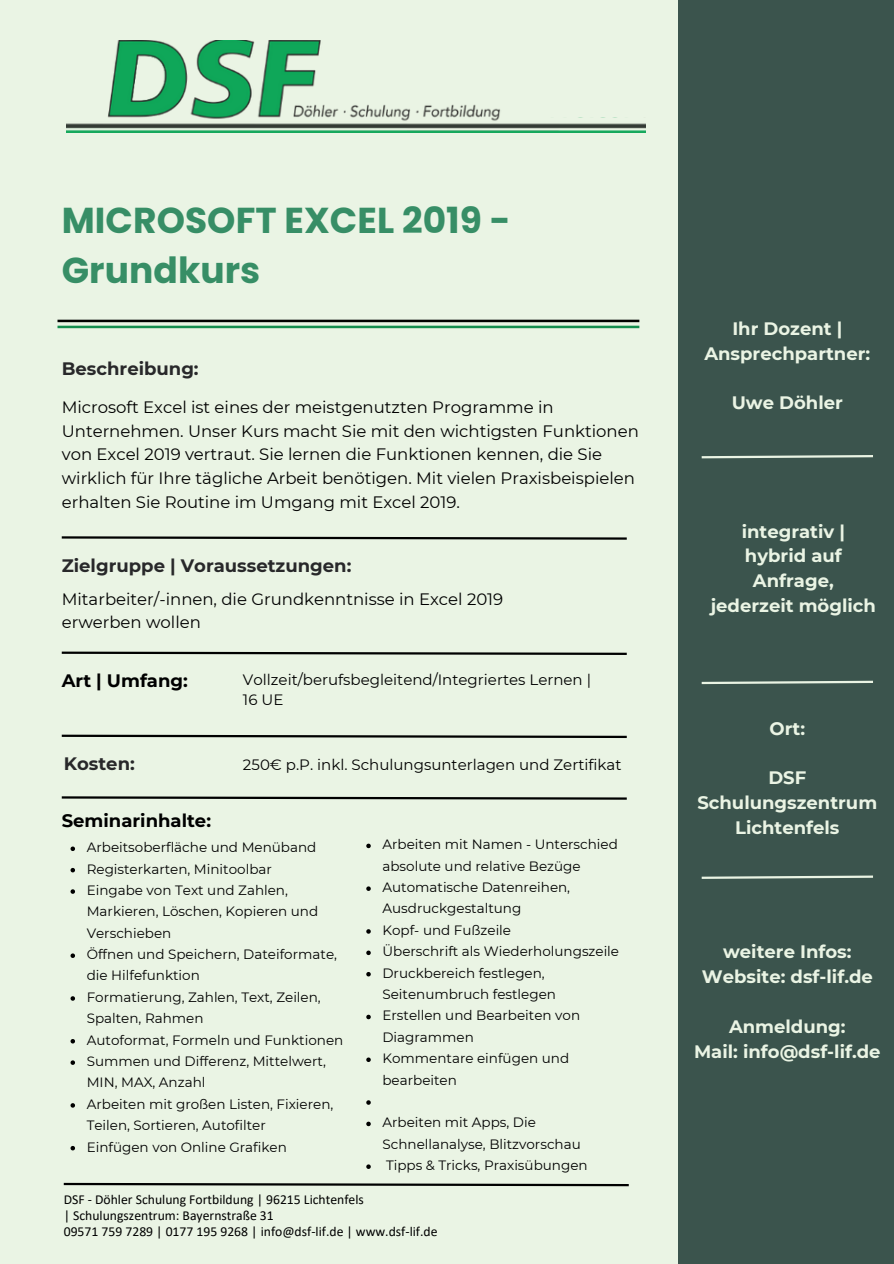
<style>
.page{position:relative;width:894px;height:1264px;background:#fff}
.page>*{position:absolute;margin:0;border:0;box-sizing:border-box;transform-origin:0 0}
.t1{font:700 36px/49.5px "Poppins";color:#378e66}
.t2{font:700 18px/24.8px "Montserrat";color:#eaf4e4;text-align:center}
.t3{font:700 18px "Montserrat";color:#28282a}
.t4{font:700 18px "Montserrat";color:#000}
.t5{font:16.5px/23.7px "Montserrat";color:#000}
.t6{font:15px/20.2px "Montserrat";color:#000}
.t7{font:13.65px "Calibri";color:#000}
.t8{font:13.5px/21.3px "Montserrat";color:#000}
</style>
<div class="page">
<div style="left:0;top:0;width:893px;height:1263px;background:#eaf4e4"></div>
<svg style="left:61px;top:651px;width:566px;height:4px"></svg>
<hr style="left:57px;top:320px;width:582px;height:2px;background:#000">
<hr style="left:57px;top:326px;width:582px;height:2px;background:#148d4e">
<div style="left:678px;top:0;width:215px;height:1263px;background:#3b544d"></div>
<img style="left:67px;top:40px;width:578px;height:93px">
<div style="left:538px;top:62px;width:110px;height:55px;background:#eaf4e4"></div>
<svg style="left:701px;top:680px;width:172px;height:5px"></svg>
<svg style="left:701px;top:875px;width:172px;height:4px"></svg>
<svg style="left:701px;top:455px;width:172px;height:4px"></svg>
<svg style="left:63px;top:1182px;width:566px;height:5px"></svg>
<svg style="left:61px;top:734px;width:566px;height:4px"></svg>
<svg style="left:61px;top:796px;width:566px;height:4px"></svg>
<svg style="left:70px;top:846px;width:5px;height:5px"></svg>
<svg style="left:70px;top:867px;width:5px;height:5px"></svg>
<svg style="left:70px;top:889px;width:5px;height:4px"></svg>
<svg style="left:70px;top:953px;width:5px;height:4px"></svg>
<svg style="left:70px;top:996px;width:5px;height:4px"></svg>
<svg style="left:70px;top:1039px;width:5px;height:4px"></svg>
<svg style="left:70px;top:1060px;width:5px;height:4px"></svg>
<svg style="left:70px;top:1103px;width:5px;height:4px"></svg>
<svg style="left:70px;top:1146px;width:5px;height:4px"></svg>
<svg style="left:61px;top:536px;width:566px;height:4px"></svg>
<svg style="left:366px;top:843px;width:4px;height:5px"></svg>
<svg style="left:366px;top:886px;width:4px;height:4px"></svg>
<svg style="left:366px;top:929px;width:4px;height:4px"></svg>
<svg style="left:366px;top:950px;width:4px;height:5px"></svg>
<svg style="left:366px;top:972px;width:4px;height:4px"></svg>
<svg style="left:366px;top:1014px;width:4px;height:5px"></svg>
<svg style="left:366px;top:1057px;width:4px;height:4px"></svg>
<svg style="left:366px;top:1100px;width:4px;height:4px"></svg>
<svg style="left:366px;top:1121px;width:4px;height:5px"></svg>
<svg style="left:366px;top:1164px;width:4px;height:4px"></svg>
<h1 class="t1" style="left:62px;top:196px;width:450px">MICROSOFT EXCEL 2019 -<br>Grundkurs</h1>
<p class="t3" style="left:62px;top:357px;width:138px">Beschreibung:</p>
<p class="t5" style="left:62px;top:395px;width:578px">Microsoft Excel ist eines der meistgenutzten Programme in Unternehmen. Unser Kurs macht Sie mit den wichtigsten Funktionen von Excel 2019 vertraut. Sie lernen die Funktionen kennen, die Sie wirklich für Ihre tägliche Arbeit benötigen. Mit vielen Praxisbeispielen erhalten Sie Routine im Umgang mit Excel 2019.</p>
<p class="t3" style="left:62px;top:554px;width:291px">Zielgruppe | Voraussetzungen:</p>
<p class="t5" style="left:62px;top:588px;width:443px;line-height:22.5px">Mitarbeiter/-innen, die Grundkenntnisse in Excel 2019 erwerben wollen</p>
<p class="t4" style="left:62px;top:669px;width:128px">Art | Umfang:</p>
<h2 class="t6" style="left:243px;top:669px;width:349px">Vollzeit/berufsbegleitend/Integriertes Lernen |<br>16 UE</h2>
<p class="t3" style="left:64px;top:752px;width:73px">Kosten:</p>
<p class="t6" style="left:243px;top:754px;width:380px">250€ p.P. inkl. Schulungsunterlagen und Zertifikat</p>
<p class="t4" style="left:62px;top:809px;width:151px">Seminarinhalte:</p>
<p class="t8" style="left:87px;top:836px;width:231px">Arbeitsoberfläche und Menüband</p>
<p class="t8" style="left:87px;top:858px;width:186px">Registerkarten, Minitoolbar</p>
<p class="t8" style="left:87px;top:879px;width:233px">Eingabe von Text und Zahlen,<br>Markieren, Löschen, Kopieren und<br>Verschieben</p>
<p class="t8" style="left:87px;top:943px;width:252px">Öffnen und Speichern, Dateiformate, die Hilfefunktion</p>
<p class="t8" style="left:87px;top:986px;width:235px">Formatierung, Zahlen, Text, Zeilen,<br>Spalten, Rahmen</p>
<p class="t8" style="left:87px;top:1029px;width:258px">Autoformat, Formeln und Funktionen</p>
<p class="t8" style="left:87px;top:1050px;width:240px">Summen und Differenz, Mittelwert,<br>MIN, MAX, Anzahl</p>
<p class="t8" style="left:87px;top:1093px;width:248px">Arbeiten mit großen Listen, Fixieren,<br>Teilen, Sortieren, Autofilter</p>
<p class="t8" style="left:87px;top:1136px;width:202px">Einfügen von Online Grafiken</p>
<p class="t8" style="left:382px;top:833px;width:237px">Arbeiten mit Namen - Unterschied absolute und relative Bezüge</p>
<p class="t8" style="left:382px;top:876px;width:189px">Automatische Datenreihen,<br>Ausdruckgestaltung</p>
<h2 class="t8" style="left:382px;top:919px;width:130px">Kopf- und Fußzeile</h2>
<h2 class="t8" style="left:382px;top:940px;width:238px">Überschrift als Wiederholungszeile</h2>
<h2 class="t8" style="left:382px;top:962px;width:175px">Druckbereich festlegen,<br>Seitenumbruch festlegen</h2>
<h2 class="t8" style="left:382px;top:1004px;width:199px">Erstellen und Bearbeiten von<br>Diagrammen</h2>
<h2 class="t8" style="left:382px;top:1047px;width:188px">Kommentare einfügen und bearbeiten</h2>
<h2 class="t8" style="left:382px;top:1111px;width:200px">Arbeiten mit Apps, Die<br>Schnellanalyse, Blitzvorschau</h2>
<h2 class="t8" style="left:386px;top:1154px;width:203px">Tipps &amp; Tricks, Praxisübungen</h2>
<p class="t7" style="left:64px;top:1193px;width:301px">DSF - Döhler Schulung Fortbildung | 96215 Lichtenfels</p>
<p class="t7" style="left:64px;top:1209px;width:211px">| Schulungszentrum: Bayernstraße 31</p>
<p class="t7" style="left:64px;top:1225px;width:375px">09571 759 7289 | 0177 195 9268 | info@dsf-lif.de | www.dsf-lif.de</p>
<h2 class="t2" style="left:704px;top:316px;width:167px">Ihr Dozent |<br>Ansprechpartner:</h2>
<h3 class="t2" style="left:731px;top:390px;width:113px">Uwe Döhler</h3>
<h2 class="t2" style="left:710px;top:519px;width:167px">integrativ | hybrid auf<br>Anfrage, jederzeit möglich</h2>
<h2 class="t2" style="left:769px;top:716px;width:37px">Ort:</h2>
<h3 class="t2" style="left:697px;top:765px;width:181px">DSF<br>Schulungszentrum<br>Lichtenfels</h3>
<p class="t2" style="left:701px;top:939px;width:172px">weitere Infos:<br>Website: dsf-lif.de</p>
<h2 class="t2" style="left:693px;top:1013px;width:188px">Anmeldung:<br>Mail: info@dsf-lif.de</h2>
</div>
